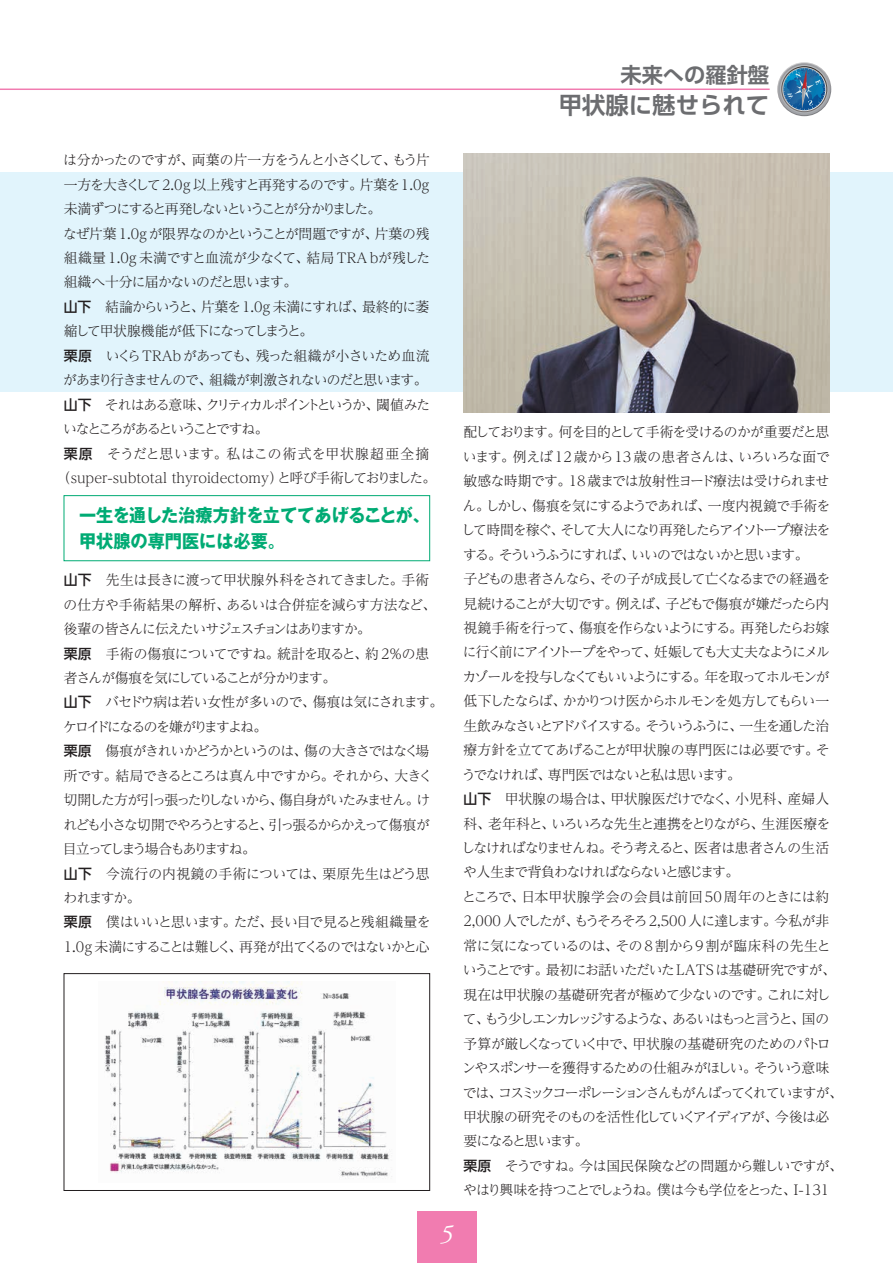
<style>
.page{position:relative;width:893px;height:1263px;background:#fff}
.page>*{position:absolute;margin:0;border:0;box-sizing:border-box;transform-origin:0 0}
.t1{font:italic 25.5px "Adobe Garamond";color:#fff}
.t2{font:700 23.4px "UD Shin Go Pro De";color:#6c6d70}
.t3{font:700 21.3px "UD Shin Go Pro De";color:#6c6d70}
.t4{font:700 18px/25.5px "Gothic MB101 Pro";color:#00ab74;scale:.95 1}
.t5{font:300 13.8px/24.5px "Reim Pr 6 N";letter-spacing:-.075em;color:#231f20}
.t6{font:300 13.8px "Reim Pr 6 N";color:#231f20}
.t7{font:300 13.8px "Reim Pr 6 N";letter-spacing:-.05em;color:#231f20}
.t8{font:300 13.8px "Reim Pr 6 N";letter-spacing:-.115em;color:#231f20}
.t9{font:300 13.8px "Reim Pr 6 N";letter-spacing:-.055em;color:#231f20}
.t10{font:300 13.8px "Reim Pr 6 N";letter-spacing:-.04em;color:#231f20}
.t11{font:300 13.8px "Reim Pr 6 N";letter-spacing:-.135em;color:#231f20}
.t12{font:300 13.8px "Reim Pr 6 N";letter-spacing:.025em;color:#231f20}
.t13{font:300 13.8px "Reim Pr 6 N";letter-spacing:-.1em;color:#231f20}
.t14{font:300 13.8px "Reim Pr 6 N";letter-spacing:-.145em;color:#231f20}
.s1{font-family:"UD Shin Go Pr 6 N";font-weight:500}
</style>
<div class="page">
<hr style="left:0;top:89px;width:770px;height:1px;background:#f17cb0">
<svg style="left:777px;top:62px;width:54px;height:54px"></svg>
<svg style="left:778px;top:63px;width:52px;height:52px"></svg>
<svg style="left:780px;top:68px;width:48px;height:45px;background:#5b89ab"></svg>
<div style="left:0;top:172px;width:893px;height:219px;background:#e1f4fc"></div>
<img style="left:463px;top:153px;width:366px;height:259px">
<div style="left:64px;top:495px;width:366px;height:66px;border:1px solid #00ab74"></div>
<img style="left:104px;top:981px;width:288px;height:197px">
<div style="left:64px;top:973px;width:366px;height:218px;border:1px solid #231f20"></div>
<div style="left:417px;top:1212px;width:59px;height:51px;background:#f17cb0"></div>
<h3 class="t3" style="left:620px;top:57px;width:150px">未来への羅針盤</h3>
<h2 class="t2" style="left:559px;top:86px;width:212px">甲状腺に魅せられて</h2>
<p class="t9" style="left:63px;top:149px;width:368px">は分かったのですが、両葉の片一方をうんと小さくして、もう片</p>
<p class="t5" style="left:64px;top:172px;width:367px">一方を大きくして2.0g 以上残すと再発するのです。片葉を1.0g</p>
<p class="t11" style="left:64px;top:197px;width:319px">未満ずつにすると再発しないということが分かりました。</p>
<p class="t7" style="left:63px;top:222px;width:368px">なぜ片葉 1.0gが限界なのかということが問題ですが、片葉の残</p>
<p class="t6" style="left:64px;top:246px;width:368px">組織量 1.0g 未満ですと血流が少なくて、結局TRAｂが残した</p>
<p class="t5" style="left:64px;top:270px;width:235px">組織へ十分に届かないのだと思います。</p>
<p class="t5" style="left:64px;top:294px;width:367px"><span class="s1">山下</span>　結論からいうと、片葉を1.0g 未満にすれば、最終的に萎</p>
<p class="t13" style="left:64px;top:320px;width:251px">縮して甲状腺機能が低下になってしまうと。</p>
<p class="t10" style="left:64px;top:344px;width:367px"><span class="s1">栗原</span>　いくらTRAb があっても、残った組織が小さいため血流</p>
<p class="t5" style="left:63px;top:367px;width:366px">があまり行きませんので、組織が刺激されないのだと思います。</p>
<p class="t8" style="left:64px;top:393px;width:368px"><span class="s1">山下</span>　それはある意味、クリティカルポイントというか、閾値みた</p>
<p class="t14" style="left:63px;top:418px;width:207px">いなところがあるということですね。</p>
<p class="t12" style="left:64px;top:442px;width:367px"><span class="s1">栗原</span>　そうだと思います。私はこの術式を甲状腺超亜全摘</p>
<p class="t6" style="left:57px;top:466px;width:381px">（super-subtotal thyroidectomy）と呼び手術しておりました。</p>
<h3 class="t4" style="left:79px;top:500px;width:371px">一生を通した治療方針を立ててあげることが、甲状腺の専門医には必要。</h3>
<p class="t5" style="left:63px;top:567px;width:382px"><span class="s1">山下</span>　先生は長きに渡って甲状腺外科をされてきました。手術の仕方や手術結果の解析、あるいは合併症を減らす方法など、後輩の皆さんに伝えたいサジェスチョンはありますか。<br><span class="s1">栗原</span>　手術の傷痕についてですね。統計を取ると、約 2％の患者さんが傷痕を気にしていることが分かります。<br><span class="s1">山下</span>　バセドウ病は若い女性が多いので、傷痕は気にされます。ケロイドになるのを嫌がりますよね。<br><span class="s1">栗原</span>　傷痕がきれいかどうかというのは、傷の大きさではなく場所です。結局できるところは真ん中ですから。それから、大きく切開した方が引っ張ったりしないから、傷自身がいたみません。けれども小さな切開でやろうとすると、引っ張るからかえって傷痕が目立ってしまう場合もありますね。<br><span class="s1">山下</span>　今流行の内視鏡の手術については、栗原先生はどう思われますか。<br><span class="s1">栗原</span>　僕はいいと思います。ただ、長い目で見ると残組織量を<br>1.0g 未満にすることは難しく、再発が出てくるのではないかと心</p>
<p class="t5" style="left:461px;top:420px;width:383px">配しております。何を目的として手術を受けるのかが重要だと思います。例えば 12 歳から13 歳の患者さんは、いろいろな面で敏感な時期です。18 歳までは放射性ヨード療法は受けられません。しかし、傷痕を気にするようであれば、一度内視鏡で手術をして時間を稼ぐ、そして大人になり再発したらアイソトープ療法をする。そういうふうにすれば、いいのではないかと思います。<br>子どもの患者さんなら、その子が成長して亡くなるまでの経過を見続けることが大切です。例えば、子どもで傷痕が嫌だったら内視鏡手術を行って、傷痕を作らないようにする。再発したらお嫁に行く前にアイソトープをやって、妊娠しても大丈夫なようにメルカゾールを投与しなくてもいいようにする。年を取ってホルモンが低下したならば、かかりつけ医からホルモンを処方してもらい一生飲みなさいとアドバイスする。そういうふうに、一生を通した治療方針を立ててあげることが甲状腺の専門医には必要です。そうでなければ、専門医ではないと私は思います。<br><span class="s1">山下</span>　甲状腺の場合は、甲状腺医だけでなく、小児科、産婦人科、老年科と、いろいろな先生と連携をとりながら、生涯医療をしなければなりませんね。そう考えると、医者は患者さんの生活や人生まで背負わなければならないと感じます。<br>ところで、日本甲状腺学会の会員は前回 50周年のときには約2,000 人でしたが、もうそろそろ2,500 人に達します。今私が非常に気になっているのは、その 8 割から9 割が臨床科の先生ということです。最初にお話いただいたLATSは基礎研究ですが、現在は甲状腺の基礎研究者が極めて少ないのです。これに対して、もう少しエンカレッジするような、あるいはもっと言うと、国の予算が厳しくなっていく中で、甲状腺の基礎研究のためのパトロンやスポンサーを獲得するための仕組みがほしい。そういう意味では、コスミックコーポレーションさんもがんばってくれていますが、甲状腺の研究そのものを活性化していくアイディアが、今後は必要になると思います。<br><span class="s1">栗原</span>　そうですね。今は国民保険などの問題から難しいですが、やはり興味を持つことでしょうね。僕は今も学位をとった、I-131</p>
<h1 class="t1" style="left:440px;top:1220px;width:14px">5</h1>
</div>
